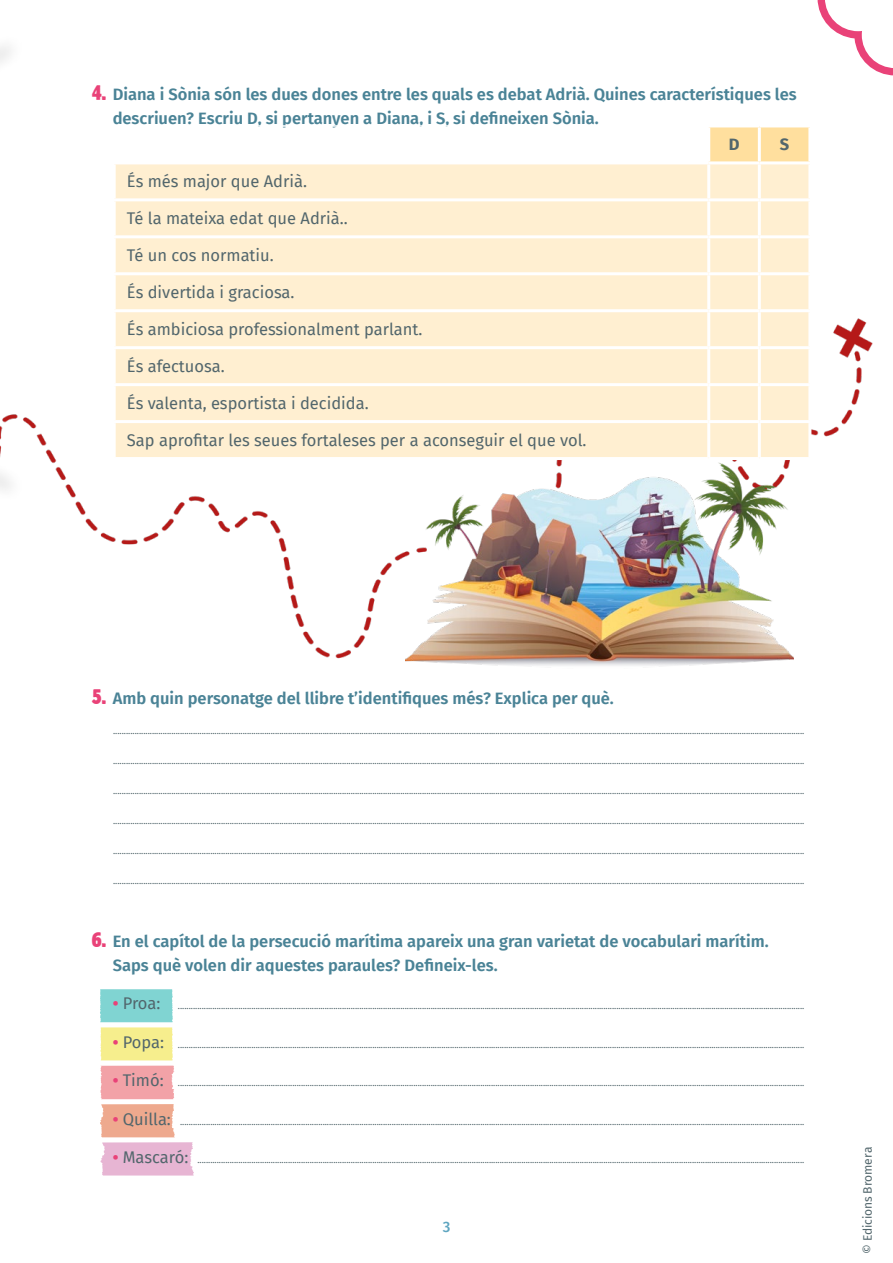
<style>
.page{position:relative;width:893px;height:1263px;background:#fff}
.page>*{position:absolute;margin:0;border:0;box-sizing:border-box;transform-origin:0 0}
.t1{font:600 16.5px/24px "Fira Sans";color:#4a8396}
.Text_activitats{font:16.5px "Fira Sans";color:#52666c}
.Text_graella{font:16.5px "Fira Sans";color:#52666c}
.Text_graella-2{font:700 16.5px "Fira Sans";color:#52666c}
.t2{font:500 15px "Fira Sans";color:#5ea5c0}
.t3{font:12px "Fira Sans";letter-spacing:-.005em;color:#52666c}
.Text_activitats-2{font:9px "Fira Sans";color:#52666c}
.s1{font-family:"Block Berthold";font-weight:400;font-stretch:condensed;font-size:21px;color:#e94278}
.s2{font-weight:700;font-size:16.5px;color:#e94278}
.s3{font-size:16.5px}
</style>
<div class="page">
<img style="left:811px;top:318px;width:62px;height:119px">
<img style="left:25px;top:417px;width:380px;height:242px">
<img style="left:0;top:474px;width:1px;height:15px">
<img style="left:405px;top:460px;width:388px;height:207px">
<svg style="left:100px;top:989px;width:94px;height:186px"></svg>
<svg style="left:817px;top:0;width:76px;height:75px"></svg>
<div style="left:710px;top:127px;width:98px;height:34px;background:#ffdf9e"></div>
<div style="left:116px;top:164px;width:692px;height:293px;background:#ffefd1"></div>
<hr style="left:758px;top:127px;width:3px;height:34px;background:#fff">
<hr style="left:758px;top:164px;width:3px;height:34px;background:#fff">
<hr style="left:113px;top:198px;width:596px;height:3px;background:#fff">
<hr style="left:709px;top:198px;width:50px;height:3px;background:#fff">
<hr style="left:759px;top:198px;width:52px;height:3px;background:#fff">
<hr style="left:758px;top:201px;width:3px;height:34px;background:#fff">
<hr style="left:113px;top:235px;width:596px;height:3px;background:#fff">
<hr style="left:709px;top:235px;width:50px;height:3px;background:#fff">
<hr style="left:759px;top:235px;width:52px;height:3px;background:#fff">
<hr style="left:758px;top:238px;width:3px;height:34px;background:#fff">
<hr style="left:113px;top:272px;width:596px;height:3px;background:#fff">
<hr style="left:709px;top:272px;width:50px;height:3px;background:#fff">
<hr style="left:759px;top:272px;width:52px;height:3px;background:#fff">
<hr style="left:758px;top:275px;width:3px;height:34px;background:#fff">
<hr style="left:758px;top:312px;width:3px;height:34px;background:#fff">
<hr style="left:758px;top:349px;width:3px;height:34px;background:#fff">
<hr style="left:758px;top:386px;width:3px;height:34px;background:#fff">
<hr style="left:758px;top:423px;width:3px;height:34px;background:#fff">
<hr style="left:709px;top:309px;width:50px;height:3px;background:#fff">
<hr style="left:759px;top:309px;width:52px;height:3px;background:#fff">
<hr style="left:709px;top:346px;width:50px;height:3px;background:#fff">
<hr style="left:759px;top:346px;width:52px;height:3px;background:#fff">
<hr style="left:709px;top:383px;width:50px;height:3px;background:#fff">
<hr style="left:759px;top:383px;width:52px;height:3px;background:#fff">
<hr style="left:709px;top:420px;width:50px;height:3px;background:#fff">
<hr style="left:759px;top:420px;width:52px;height:3px;background:#fff">
<hr style="left:707px;top:164px;width:3px;height:34px;background:#fff">
<hr style="left:707px;top:201px;width:3px;height:34px;background:#fff">
<hr style="left:707px;top:238px;width:3px;height:34px;background:#fff">
<hr style="left:707px;top:275px;width:3px;height:34px;background:#fff">
<hr style="left:113px;top:309px;width:596px;height:3px;background:#fff">
<hr style="left:707px;top:312px;width:3px;height:34px;background:#fff">
<hr style="left:113px;top:346px;width:596px;height:3px;background:#fff">
<hr style="left:707px;top:349px;width:3px;height:34px;background:#fff">
<hr style="left:113px;top:383px;width:596px;height:3px;background:#fff">
<hr style="left:113px;top:386px;width:3px;height:34px;background:#fff">
<hr style="left:707px;top:386px;width:3px;height:34px;background:#fff">
<hr style="left:113px;top:420px;width:596px;height:3px;background:#fff">
<hr style="left:113px;top:423px;width:3px;height:34px;background:#fff">
<hr style="left:707px;top:423px;width:3px;height:34px;background:#fff">
<hr style="left:113px;top:457px;width:596px;height:3px;background:#fff">
<p class="t1" style="left:113px;top:82px;width:686px;text-indent:-21px"><span class="s1">4.</span> Diana i Sònia són les dues dones entre les quals es debat Adrià. Quines característiques les descriuen? Escriu D, si pertanyen a Diana, i S, si defineixen Sònia.</p>
<p class="Text_graella-2" style="left:729px;top:131px;width:12px">D</p>
<p class="Text_graella-2" style="left:780px;top:131px;width:11px">S</p>
<p class="Text_activitats" style="left:127px;top:169px;width:182px">És més major que Adrià.</p>
<p class="Text_graella" style="left:127px;top:206px;width:222px">Té la mateixa edat que Adrià..</p>
<p class="Text_activitats" style="left:127px;top:243px;width:148px">Té un cos normatiu.</p>
<p class="Text_activitats" style="left:127px;top:280px;width:169px">És divertida i graciosa.</p>
<p class="Text_activitats" style="left:127px;top:317px;width:297px">És ambiciosa professionalment parlant.</p>
<p class="Text_activitats" style="left:127px;top:354px;width:99px">És afectuosa.</p>
<p class="Text_activitats" style="left:127px;top:391px;width:243px">És valenta, esportista i decidida.</p>
<p class="Text_activitats" style="left:127px;top:427px;width:461px">Sap aprofitar les seues fortaleses per a aconseguir el que vol.</p>
<p class="t1" style="left:92px;top:686px;width:523px"><span class="s1">5.</span> Amb quin personatge del llibre t’identifiques més? Explica per què.</p>
<p class="Text_activitats-2" style="left:113px;top:724px;width:693px">................................................................................................................................................................................................................................................................................................................................</p>
<p class="Text_activitats-2" style="left:113px;top:754px;width:693px">................................................................................................................................................................................................................................................................................................................................</p>
<p class="Text_activitats-2" style="left:113px;top:784px;width:693px">................................................................................................................................................................................................................................................................................................................................</p>
<p class="Text_activitats-2" style="left:113px;top:814px;width:693px">................................................................................................................................................................................................................................................................................................................................</p>
<p class="Text_activitats-2" style="left:113px;top:844px;width:693px">................................................................................................................................................................................................................................................................................................................................</p>
<p class="Text_activitats-2" style="left:113px;top:874px;width:693px">................................................................................................................................................................................................................................................................................................................................</p>
<p class="t1" style="left:113px;top:928px;width:657px;text-indent:-21px"><span class="s1">6.</span> En el capítol de la persecució marítima apareix una gran varietat de vocabulari marítim.<br>Saps què volen dir aquestes paraules? Defineix-les.</p>
<p class="Text_activitats-2" style="left:113px;top:999px;width:693px"><span class="s2">•</span> <span class="s3">Proa:</span> ..................................................................................................................................................................................................................................................................................................</p>
<p class="Text_activitats-2" style="left:113px;top:1038px;width:693px"><span class="s2">•</span> <span class="s3">Popa:</span> ..................................................................................................................................................................................................................................................................................................</p>
<p class="Text_activitats-2" style="left:113px;top:1076px;width:693px"><span class="s2">•</span> <span class="s3">Timó:</span> ..................................................................................................................................................................................................................................................................................................</p>
<p class="Text_activitats-2" style="left:113px;top:1115px;width:693px"><span class="s2">•</span> <span class="s3">Quilla:</span> .................................................................................................................................................................................................................................................................................................</p>
<p class="Text_activitats-2" style="left:113px;top:1153px;width:693px"><span class="s2">•</span> <span class="s3">Mascaró:</span> .........................................................................................................................................................................................................................................................................................</p>
<h2 class="t2" style="left:443px;top:1214px;width:9px">3</h2>
<p class="t3" style="left:858px;top:1253px;width:108px;rotate:-90deg">© Edicions Bromera</p>
</div>
